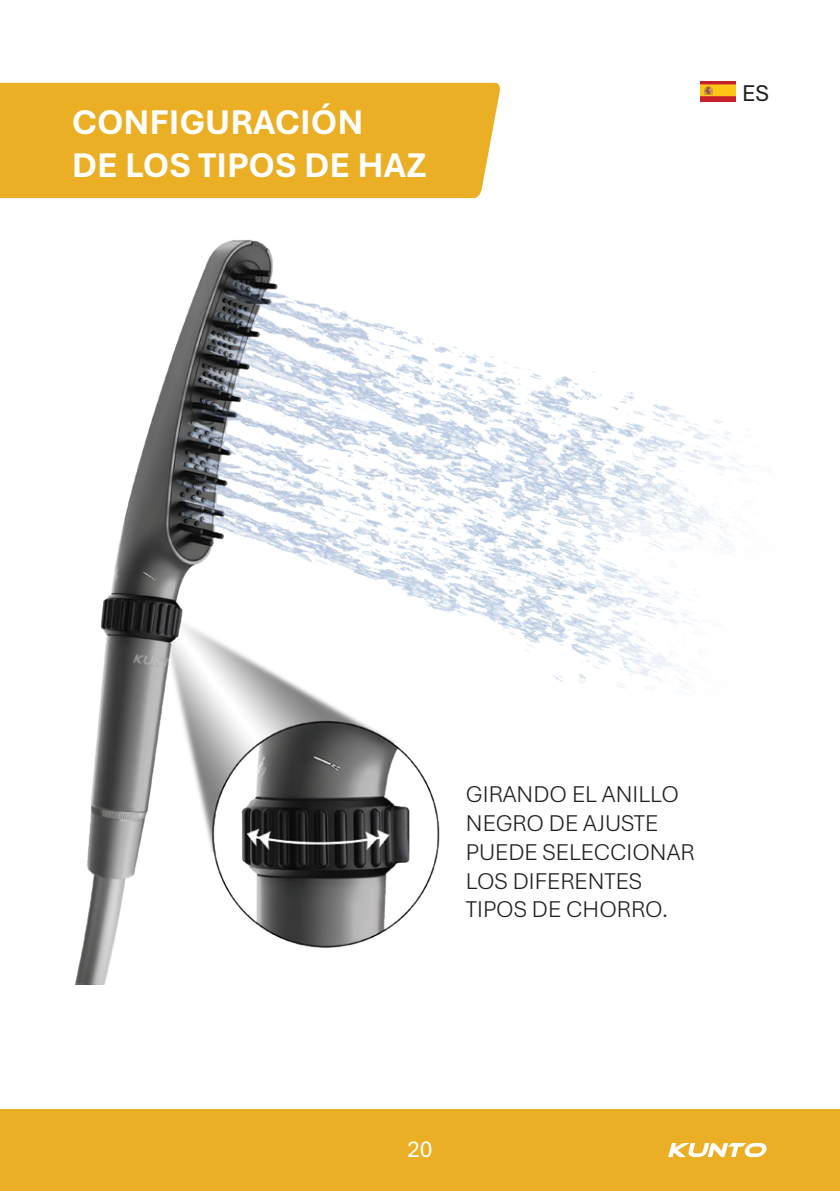
<style>
.page{position:relative;width:840px;height:1191px;background:#fff}
.page>*{position:absolute;margin:0;border:0;box-sizing:border-box;transform-origin:0 0}
.t1{font:700 36px/43.2px "Aptos";color:#fff}
.t2{font:300 24px/28.8px "Aptos";color:#231f20}
.t3{font:24px "Aptos";color:#fff}
.t4{font:24px "Aptos";color:#231f20}
</style>
<div class="page">
<img style="left:75px;top:239px;width:673px;height:745px">
<div style="left:0;top:1109px;width:839px;height:82px;background:#eaaf24"></div>
<div style="left:0;top:83px;width:500px;height:115px;background:#eaaf24"></div>
<img style="left:700px;top:82px;width:34px;height:19px">
<svg style="left:668px;top:1143px;width:98px;height:14px"></svg>
<h1 class="t1" style="left:72px;top:99px;width:356px">CONFIGURACIÓN<br>DE LOS TIPOS DE HAZ</h1>
<p class="t4" style="left:741px;top:77px;width:28px">ES</p>
<p class="t2" style="left:465px;top:779px;width:230px">GIRANDO EL ANILLO<br>NEGRO DE AJUSTE<br>PUEDE SELECCIONAR<br>LOS DIFERENTES<br>TIPOS DE CHORRO.</p>
<p class="t3" style="left:407px;top:1132px;width:27px">20</p>
</div>
